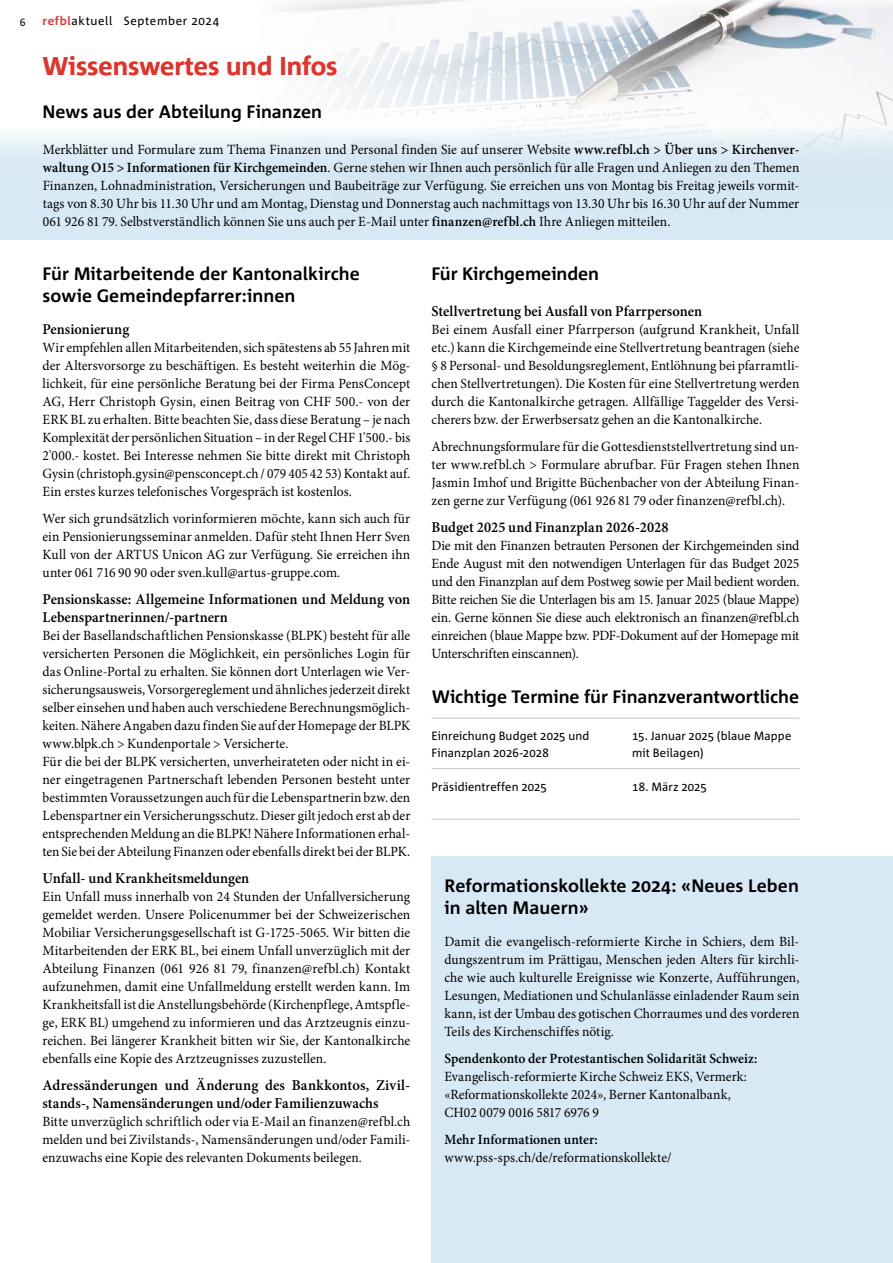
<style>
.page{position:relative;width:893px;height:1263px;background:#fff}
.page>*{position:absolute;margin:0;border:0;box-sizing:border-box;transform-origin:0 0}
.t1{font:700 25.5px "Corpid C1";color:#e63329}
.t2{font:700 18px/21.6px "Corpid C1";color:#000}
.t3{font:600 15px/18px "Minion Pro";letter-spacing:.005em;color:#000}
.t4{font:600 15px "Minion Pro";letter-spacing:.005em;color:#000;scale:.96 1}
.t5{font:14.1px/18px "Minion Pro";color:#000;text-align:justify;scale:.96 1}
.t6{font:14.1px/18px "Minion Pro";color:#000;text-align:justify}
.t7{font:14.1px/18px "Minion Pro";color:#000;text-align:justify;scale:.95 1}
.t8{font:600 14.1px "Minion Pro";color:#000;scale:.96 1}
.t9{font:12px/16.5px "Corpid C1";letter-spacing:.01em;color:#000;scale:.96 1}
.t10{font:12px "Corpid C1";letter-spacing:.05em;color:#000}
.t11{font:10.5px "Corpid C1";color:#000}
.s1{font-weight:700;color:#e63329}
.s2{font-weight:600}
</style>
<div class="page">
<div style="left:431px;top:856px;width:462px;height:407px;background:#d7e9f4"></div>
<img style="left:282px;top:0;width:611px;height:15px">
<svg style="left:315px;top:15px;width:578px;height:112px;fill:#f6f6f8"></svg>
<svg style="left:0;top:127px;width:893px;height:113px;background:#dbeaf4"></svg>
<hr style="left:432px;top:718px;width:194px;height:1px;background:#c6c6c6">
<hr style="left:626px;top:718px;width:173px;height:1px;background:#c6c6c6">
<hr style="left:432px;top:768px;width:194px;height:1px;background:#c6c6c6">
<hr style="left:626px;top:768px;width:173px;height:1px;background:#c6c6c6">
<hr style="left:432px;top:819px;width:194px;height:1px;background:#c6c6c6">
<hr style="left:626px;top:819px;width:173px;height:1px;background:#c6c6c6">
<p class="t11" style="left:20px;top:15px;width:7px">6</p>
<p class="t10" style="left:43px;top:14px;width:178px"><span class="s1">refbl</span>aktuell September 2024</p>
<h1 class="t1" style="left:43px;top:50px;width:296px">Wissenswertes und Infos</h1>
<p class="t2" style="left:43px;top:101px;width:281px">News aus der Abteilung Finanzen</p>
<p class="t5" style="left:43px;top:141px;width:790px">Merkblätter und Formulare zum Thema Finanzen und Personal finden Sie auf unserer Website <span class="s2">www.refbl.ch &gt; Über uns &gt; Kirchenver&shy;waltung O15 &gt; Informationen für Kirchgemeinden</span>. Gerne stehen wir Ihnen auch persönlich für alle Fragen und Anliegen zu den Themen Finanzen, Lohnadministration, Versicherungen und Baubeiträge zur Verfügung. Sie erreichen uns von Montag bis Freitag jeweils vormit&shy;tags von 8.30 Uhr bis 11.30 Uhr und am Montag, Dienstag und Donnerstag auch nachmittags von 13.30 Uhr bis 16.30 Uhr auf der Nummer 061 926 81 79. Selbstverständlich können Sie uns auch per E-Mail unter <span class="s2">finanzen@refbl.ch</span> Ihre Anliegen mitteilen.</p>
<p class="t2" style="left:43px;top:263px;width:319px">Für Mitarbeitende der Kantonalkirche sowie Gemeindepfarrer:innen</p>
<p class="t4" style="left:43px;top:319px;width:92px">Pensionierung</p>
<p class="t7" style="left:43px;top:339px;width:389px">Wir empfehlen allen Mitarbeitenden, sich spätestens ab 55 Jahren mit der Altersvorsorge zu beschäftigen. Es besteht weiterhin die Mög&shy;lichkeit, für eine persönliche Beratung bei der Firma PensConcept AG, Herr Christoph Gysin, einen Beitrag von CHF 500.- von der ERK BL zu erhalten. Bitte beachten Sie, dass diese Beratung – je nach Komplexität der persönlichen Situation – in der Regel CHF 1'500.- bis 2'000.- kostet. Bei Interesse nehmen Sie bitte direkt mit Christoph Gysin (christoph.gysin@pensconcept.ch / 079 405 42 53) Kontakt auf.<br>Ein erstes kurzes telefonisches Vorgespräch ist kostenlos.</p>
<p class="t5" style="left:43px;top:510px;width:385px">Wer sich grundsätzlich vorinformieren möchte, kann sich auch für ein Pensionierungsseminar anmelden. Dafür steht Ihnen Herr Sven Kull von der ARTUS Unicon AG zur Verfügung. Sie erreichen ihn unter 061 716 90 90 oder sven.kull@artus-gruppe.com.</p>
<p class="t3" style="left:43px;top:590px;width:369px">Pensionskasse: Allgemeine Informationen und Meldung von<br>Lebenspartnerinnen/-partnern</p>
<p class="t5" style="left:43px;top:627px;width:385px;text-align:left">Bei der Basellandschaftlichen Pensionskasse (BLPK) besteht für alle versicherten Personen die Möglichkeit, ein persönliches Login für das Online-Portal zu erhalten. Sie können dort Unterlagen wie Ver&shy;sicherungsausweis, Vorsorgereglement und ähnliches jederzeit direkt selber einsehen und haben auch verschiedene Berechnungsmöglich&shy;keiten. Nähere Angaben dazu finden Sie auf der Homepage der BLPK www.blpk.ch &gt; Kundenportale &gt; Versicherte.<br>Für die bei der BLPK versicherten, unverheirateten oder nicht in ei&shy;ner eingetragenen Partnerschaft lebenden Personen besteht unter bestimmten Voraussetzungen auch für die Lebenspartnerin bzw. den Lebenspartner ein Versicherungsschutz. Dieser gilt jedoch erst ab der entsprechenden Meldung an die BLPK! Nähere Informationen erhal&shy;ten Sie bei der Abteilung Finanzen oder ebenfalls direkt bei der BLPK.</p>
<p class="t4" style="left:43px;top:868px;width:217px">Unfall- und Krankheitsmeldungen</p>
<p class="t5" style="left:43px;top:888px;width:385px">Ein Unfall muss innerhalb von 24 Stunden der Unfallversicherung gemeldet werden. Unsere Policenummer bei der Schweizerischen Mobiliar Versicherungsgesellschaft ist G-1725-5065. Wir bitten die Mitarbeitenden der ERK BL, bei einem Unfall unverzüglich mit der Abteilung Finanzen (061 926 81 79, finanzen@refbl.ch) Kontakt aufzunehmen, damit eine Unfallmeldung erstellt werden kann. Im Krankheitsfall ist die Anstellungsbehörde (Kirchenpflege, Amtspfle&shy;ge, ERK BL) umgehend zu informieren und das Arztzeugnis einzu&shy;reichen. Bei längerer Krankheit bitten wir Sie, der Kantonalkirche ebenfalls eine Kopie des Arztzeugnisses zuzustellen.</p>
<p class="t3" style="left:43px;top:1076px;width:369px">Adressänderungen und Änderung des Bankkontos, Zivil&shy;stands-, Namensänderungen und/oder Familienzuwachs</p>
<p class="t5" style="left:43px;top:1113px;width:385px">Bitte unverzüglich schriftlich oder via E-Mail an finanzen@refbl.ch melden und bei Zivilstands-, Namensänderungen und/oder Famili&shy;enzuwachs eine Kopie des relevanten Dokuments beilegen.</p>
<p class="t2" style="left:431px;top:263px;width:169px">Für Kirchgemeinden</p>
<p class="t4" style="left:432px;top:301px;width:283px">Stellvertretung bei Ausfall von Pfarrpersonen</p>
<p class="t6" style="left:432px;top:321px;width:369px">Bei einem Ausfall einer Pfarrperson (aufgrund Krankheit, Unfall etc.) kann die Kirchgemeinde eine Stellvertretung beantragen (siehe § 8 Personal- und Besoldungsreglement, Entlöhnung bei pfarramtli&shy;chen Stellvertretungen). Die Kosten für eine Stellvertretung werden durch die Kantonalkirche getragen. Allfällige Taggelder des Versi&shy;cherers bzw. der Erwerbsersatz gehen an die Kantonalkirche.</p>
<p class="t5" style="left:432px;top:438px;width:385px">Abrechnungsformulare für die Gottesdienststellvertretung sind un&shy;ter www.refbl.ch &gt; Formulare abrufbar. Für Fragen stehen Ihnen Jasmin Imhof und Brigitte Büchenbacher von der Abteilung Finan&shy;zen gerne zur Verfügung (061 926 81 79 oder finanzen@refbl.ch).</p>
<p class="t4" style="left:432px;top:517px;width:248px">Budget 2025 und Finanzplan 2026-2028</p>
<p class="t6" style="left:432px;top:537px;width:369px">Die mit den Finanzen betrauten Personen der Kirchgemeinden sind Ende August mit den notwendigen Unterlagen für das Budget 2025 und den Finanzplan auf dem Postweg sowie per Mail bedient worden.<br>Bitte reichen Sie die Unterlagen bis am 15. Januar 2025 (blaue Mappe) ein. Gerne können Sie diese auch elektronisch an finanzen@refbl.ch einreichen (blaue Mappe bzw. PDF-Dokument auf der Homepage mit Unterschriften einscannen).</p>
<p class="t2" style="left:432px;top:686px;width:369px">Wichtige Termine für Finanzverantwortliche</p>
<p class="t9" style="left:432px;top:727px;width:166px">Einreichung Budget 2025 und<br>Finanzplan 2026-2028</p>
<p class="t9" style="left:632px;top:727px;width:167px">15. Januar 2025 (blaue Mappe mit Beilagen)</p>
<p class="t9" style="left:432px;top:778px;width:121px">Präsidientreffen 2025</p>
<p class="t9" style="left:632px;top:778px;width:79px">18. März 2025</p>
<p class="t2" style="left:445px;top:875px;width:356px">Reformationskollekte 2024: «Neues Leben in alten Mauern»</p>
<p class="t6" style="left:444px;top:933px;width:357px">Damit die evangelisch-reformierte Kirche in Schiers, dem Bil&shy;dungszentrum im Prättigau, Menschen jeden Alters für kirchli&shy;che wie auch kulturelle Ereignisse wie Konzerte, Aufführungen, Lesungen, Mediationen und Schulanlässe einladender Raum sein kann, ist der Umbau des gotischen Chorraumes und des vorderen Teils des Kirchenschiffes nötig.</p>
<p class="t8" style="left:444px;top:1049px;width:328px">Spendenkonto der Protestantischen Solidarität Schweiz:</p>
<p class="t5" style="left:444px;top:1068px;width:317px;text-align:left">Evangelisch-reformierte Kirche Schweiz EKS, Vermerk: «Reformationskollekte 2024», Berner Kantonalbank,<br>CH02 0079 0016 5817 6976 9</p>
<p class="t8" style="left:444px;top:1130px;width:161px">Mehr Informationen unter:</p>
<p class="t5" style="left:444px;top:1149px;width:238px">www.pss-sps.ch/de/reformationskollekte/</p>
</div>
